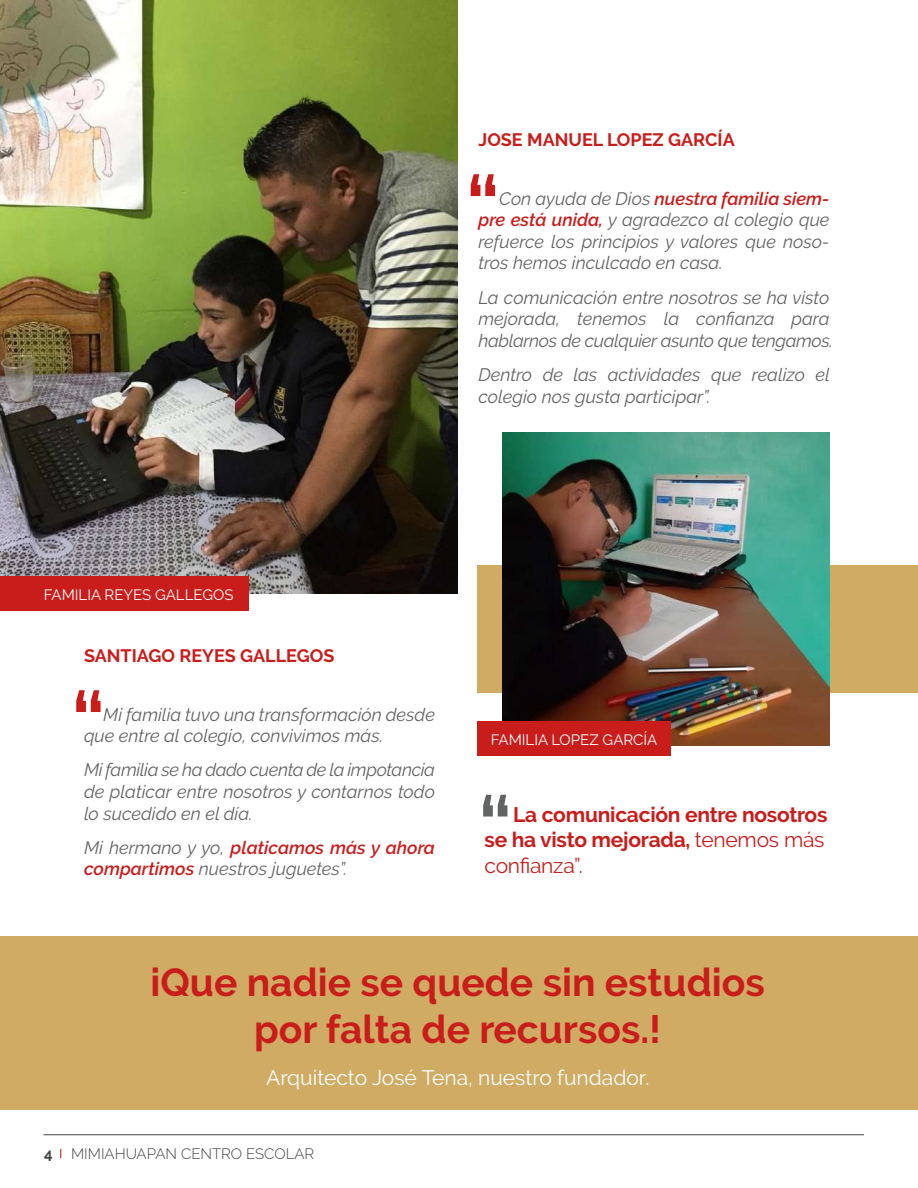
<style>
.page{position:relative;width:918px;height:1188px;background:#fff}
.page>*{position:absolute;margin:0;border:0;box-sizing:border-box;transform-origin:0 0}
.t1{font:600 90px "Raleway";color:#c81d1b}
.t2{font:600 90px "Raleway";color:#626363}
.t3{font:700 39px/46.8px "Raleway";color:#c81d1b;text-align:center}
.t4{font:700 21px/25.2px "Raleway";letter-spacing:-.01em;color:#c81d1b}
.t5{font:21px "Raleway";color:#fff}
.t6{font:italic 18px/21.6px "Raleway";color:#626363}
.t7{font:700 18px "Raleway";color:#c81d1b}
.t8{font:15px "Raleway";color:#fff}
.t9{font:300 15px "Raleway";color:#454244}
.s1{font-weight:600;color:#c81d1b}
.s2{font-weight:400}
.s3{font-weight:700}
</style>
<div class="page">
<hr style="left:44px;top:1134px;width:820px;height:1px;background:#454244">
<div style="left:0;top:936px;width:918px;height:174px;background:#d0ab63"></div>
<div style="left:477px;top:566px;width:441px;height:127px;background:#d0ab63"></div>
<img style="left:502px;top:432px;width:328px;height:314px">
<div style="left:477px;top:722px;width:193px;height:34px;background:#c81d1b"></div>
<img style="left:0;top:0;width:458px;height:594px">
<div style="left:0;top:576px;width:249px;height:34px;background:#c81d1b"></div>
<p class="t7" style="left:478px;top:129px;width:258px">JOSE MANUEL LOPEZ GARCÍA</p>
<h1 class="t1" style="left:465px;top:157px;width:36px">“</h1>
<p class="t6" style="left:478px;top:187px;width:353px;text-align:justify;text-indent:21px">Con ayuda de Dios <span class="s1">nuestra familia siem&shy;pre está unida,</span> y agradezco al colegio que refuerce los principios y valores que noso&shy;tros hemos inculcado en casa.</p>
<p class="t6" style="left:478px;top:286px;width:356px">La comunicación entre nosotros se ha visto mejorada, tenemos la confianza para hablarnos de cualquier asunto que tengamos.</p>
<p class="t6" style="left:478px;top:364px;width:353px">Dentro de las actividades que realizo el colegio nos gusta participar”.</p>
<p class="t8" style="left:44px;top:586px;width:191px">FAMILIA REYES GALLEGOS</p>
<p class="t7" style="left:84px;top:645px;width:252px">SANTIAGO REYES GALLEGOS</p>
<h1 class="t1" style="left:71px;top:673px;width:36px">“</h1>
<p class="t6" style="left:84px;top:703px;width:352px;text-indent:19px">Mi familia tuvo una transformación desde que entre al colegio, convivimos más.</p>
<p class="t6" style="left:84px;top:759px;width:353px;text-align:justify">Mi familia se ha dado cuenta de la impotancia de platicar entre nosotros y contarnos todo lo sucedido en el día.</p>
<p class="t6" style="left:84px;top:837px;width:353px">Mi hermano y yo, <span class="s1">platicamos más y ahora compartimos</span> nuestros juguetes”.</p>
<p class="t8" style="left:491px;top:731px;width:168px">FAMILIA LOPEZ GARCÍA</p>
<h1 class="t2" style="left:478px;top:777px;width:36px">“</h1>
<p class="t4" style="left:484px;top:802px;width:345px;text-indent:29px">La comunicación entre nosotros se ha visto mejorada, <span class="s2">tenemos más confianza”.</span></p>
<h2 class="t3" style="left:151px;top:959px;width:616px">iQue nadie se quede sin estudios por falta de recursos.!</h2>
<p class="t5" style="left:266px;top:1065px;width:385px">Arquitecto José Tena, nuestro fundador.</p>
<p class="t9" style="left:44px;top:1145px;width:271px"><span class="s3">4</span> MIMIAHUAPAN CENTRO ESCOLAR</p>
</div>
